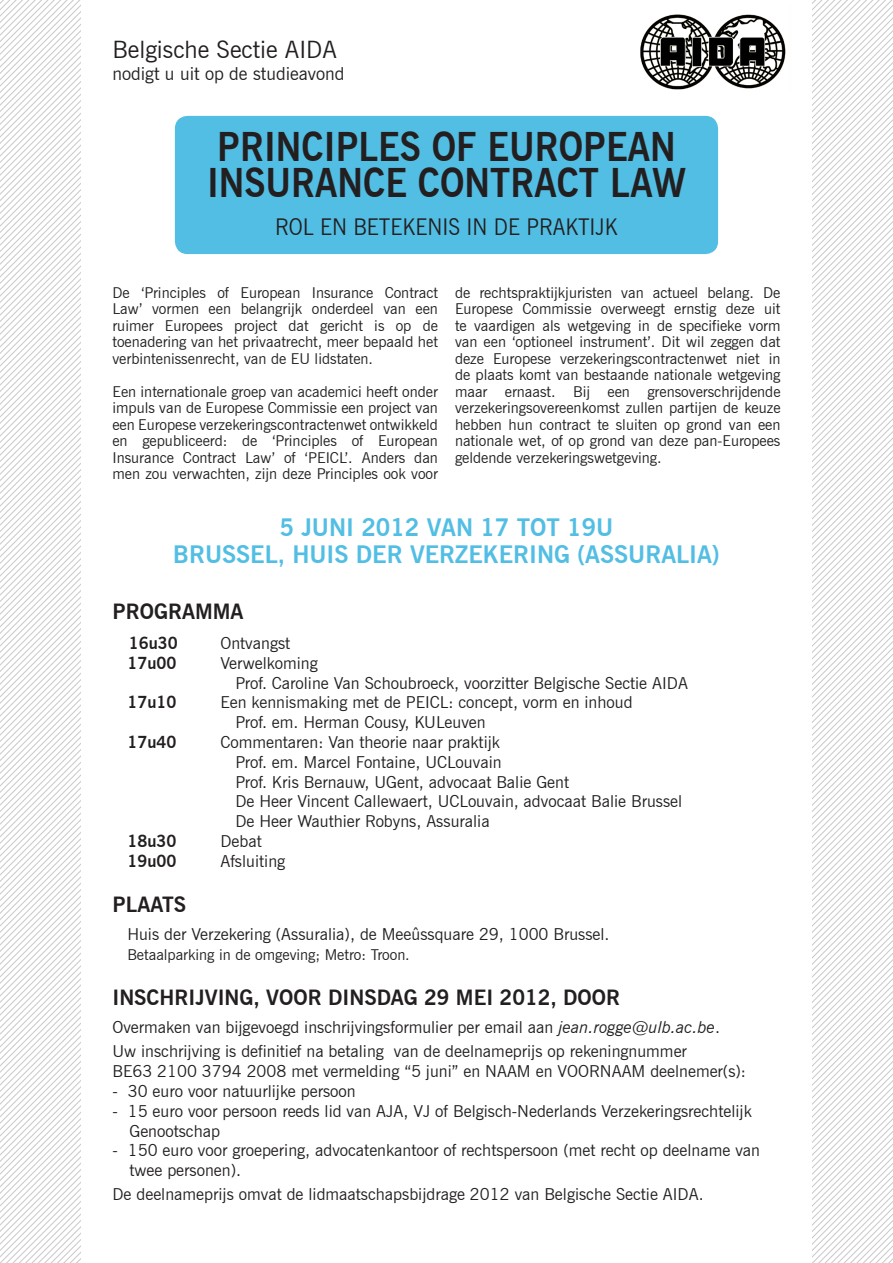
<style>
.page{position:relative;width:893px;height:1263px;background:#fff}
.page>*{position:absolute;margin:0;border:0;box-sizing:border-box;transform-origin:0 0}
.t1{font:700 39.6px/36px "News Gothic BT";color:#231f20;scale:.91 1}
.t2{font:700 24px "News Gothic BT";color:#52bee4}
.t3{font:24px "News Gothic BT";color:#231f20}
.t4{font:23.1px "News Gothic BT";color:#231f20;scale:.91 1}
.t5{font:700 21px "News Gothic BT";color:#231f20}
.t6{font:18px "News Gothic BT";color:#231f20}
.t7{font:16.5px/19.8px "News Gothic BT";color:#231f20}
.t8{font:700 16.5px "News Gothic BT";color:#231f20}
.Paragraph_Style_1{font:15px/16.5px "News Gothic BT";color:#231f20;text-align:justify}
.s1{font-style:italic}
</style>
<div class="page">
<div style="left:175px;top:116px;width:543px;height:138px;background:#52bee4;border-radius:13px"></div>
<img style="left:640px;top:14px;width:146px;height:76px">
<svg style="left:0;top:4px;width:81px;height:1259px"></svg>
<svg style="left:0;top:0;width:80px;height:669px"></svg>
<svg style="left:812px;top:0;width:81px;height:1263px"></svg>
<svg style="left:812px;top:0;width:80px;height:669px"></svg>
<p class="t3" style="left:112px;top:35px;width:226px">Belgische Sectie AIDA</p>
<p class="t6" style="left:112px;top:63px;width:234px">nodigt u uit op de studieavond</p>
<p class="t1" style="left:207px;top:129px;width:528px">PRINCIPLES OF EUROPEAN<br>INSURANCE CONTRACT LAW</p>
<p class="t4" style="left:275px;top:213px;width:378px">ROL EN BETEKENIS IN DE PRAKTIJK</p>
<p class="Paragraph_Style_1" style="left:112px;top:284px;width:327px">De ‘Principles of European Insurance Contract Law’ vormen een belangrijk onderdeel van een ruimer Europees project dat gericht is op de toenadering van het privaatrecht, meer bepaald het verbintenissenrecht, van de EU lidstaten.</p>
<p class="Paragraph_Style_1" style="left:112px;top:383px;width:327px">Een internationale groep van academici heeft onder impuls van de Europese Commissie een project van een Europese verzekeringscontractenwet ontwikkeld en gepubliceerd: de ‘Principles of European Insurance Contract Law’ of ‘PEICL’. Anders dan men zou verwachten, zijn deze Principles ook voor</p>
<p class="Paragraph_Style_1" style="left:455px;top:284px;width:327px">de rechtspraktijkjuristen van actueel belang. De Europese Commissie overweegt ernstig deze uit te vaardigen als wetgeving in de specifieke vorm van een ‘optioneel instrument’. Dit wil zeggen dat deze Europese verzekeringscontractenwet niet in de plaats komt van bestaande nationale wetgeving maar ernaast. Bij een grensoverschrijdende verzekeringsovereenkomst zullen partijen de keuze hebben hun contract te sluiten op grond van een nationale wet, of op grond van deze pan-Europees geldende verzekeringswetgeving.</p>
<p class="t2" style="left:280px;top:513px;width:335px">5 JUNI 2012 VAN 17 TOT 19U</p>
<p class="t2" style="left:173px;top:540px;width:548px">BRUSSEL, HUIS DER VERZEKERING (ASSURALIA)</p>
<p class="t5" style="left:112px;top:599px;width:133px">PROGRAMMA</p>
<p class="t8" style="left:129px;top:633px;width:51px">16u30</p>
<p class="t7" style="left:220px;top:633px;width:71px">Ontvangst</p>
<p class="t8" style="left:127px;top:653px;width:51px">17u00</p>
<p class="t7" style="left:220px;top:653px;width:99px">Verwelkoming</p>
<p class="t7" style="left:235px;top:673px;width:454px">Prof. Caroline Van Schoubroeck, voorzitter Belgische Sectie AIDA</p>
<p class="t8" style="left:127px;top:692px;width:51px">17u10</p>
<p class="t7" style="left:220px;top:693px;width:414px">Een kennismaking met de PEICL: concept, vorm en inhoud</p>
<p class="t7" style="left:235px;top:712px;width:252px">Prof. em. Herman Cousy, KULeuven</p>
<p class="t8" style="left:127px;top:732px;width:51px">17u40</p>
<p class="t7" style="left:220px;top:732px;width:281px">Commentaren: Van theorie naar praktijk</p>
<p class="t7" style="left:235px;top:752px;width:268px">Prof. em. Marcel Fontaine, UCLouvain</p>
<p class="t7" style="left:235px;top:772px;width:335px">Prof. Kris Bernauw, UGent, advocaat Balie Gent</p>
<p class="t7" style="left:235px;top:792px;width:448px">De Heer Vincent Callewaert, UCLouvain, advocaat Balie Brussel</p>
<p class="t7" style="left:235px;top:811px;width:256px">De Heer Wauthier Robyns, Assuralia</p>
<p class="t8" style="left:127px;top:831px;width:51px">18u30</p>
<p class="t7" style="left:220px;top:831px;width:43px">Debat</p>
<p class="t8" style="left:127px;top:851px;width:51px">19u00</p>
<p class="t7" style="left:220px;top:851px;width:66px">Afsluiting</p>
<p class="t5" style="left:112px;top:892px;width:75px">PLAATS</p>
<p class="t7" style="left:127px;top:924px;width:484px">Huis der Verzekering (Assuralia), de Meeûssquare 29, 1000 Brussel.</p>
<p class="Paragraph_Style_1" style="left:127px;top:946px;width:284px">Betaalparking in de omgeving; Metro: Troon.</p>
<p class="t5" style="left:112px;top:985px;width:509px">INSCHRIJVING, VOOR DINSDAG 29 MEI 2012, DOOR</p>
<p class="t7" style="left:112px;top:1017px;width:609px">Overmaken van bijgevoegd inschrijvingsformulier per email aan <span class="s1">jean.rogge@ulb.ac.be</span>.</p>
<p class="t7" style="left:112px;top:1041px;width:635px">Uw inschrijving is definitief na betaling van de deelnameprijs op rekeningnummer<br>BE63 2100 3794 2008 met vermelding “5 juni” en NAAM en VOORNAAM deelnemer(s):</p>
<p class="t7" style="left:112px;top:1081px;width:245px">- 30 euro voor natuurlijke persoon</p>
<p class="t7" style="left:129px;top:1101px;width:624px;text-indent:-17px">- 15 euro voor persoon reeds lid van AJA, VJ of Belgisch-Nederlands Verzekeringsrechtelijk<br>Genootschap</p>
<p class="t7" style="left:129px;top:1140px;width:632px;text-indent:-17px">- 150 euro voor groepering, advocatenkantoor of rechtspersoon (met recht op deelname van twee personen).</p>
<p class="t7" style="left:112px;top:1184px;width:593px">De deelnameprijs omvat de lidmaatschapsbijdrage 2012 van Belgische Sectie AIDA.</p>
</div>
